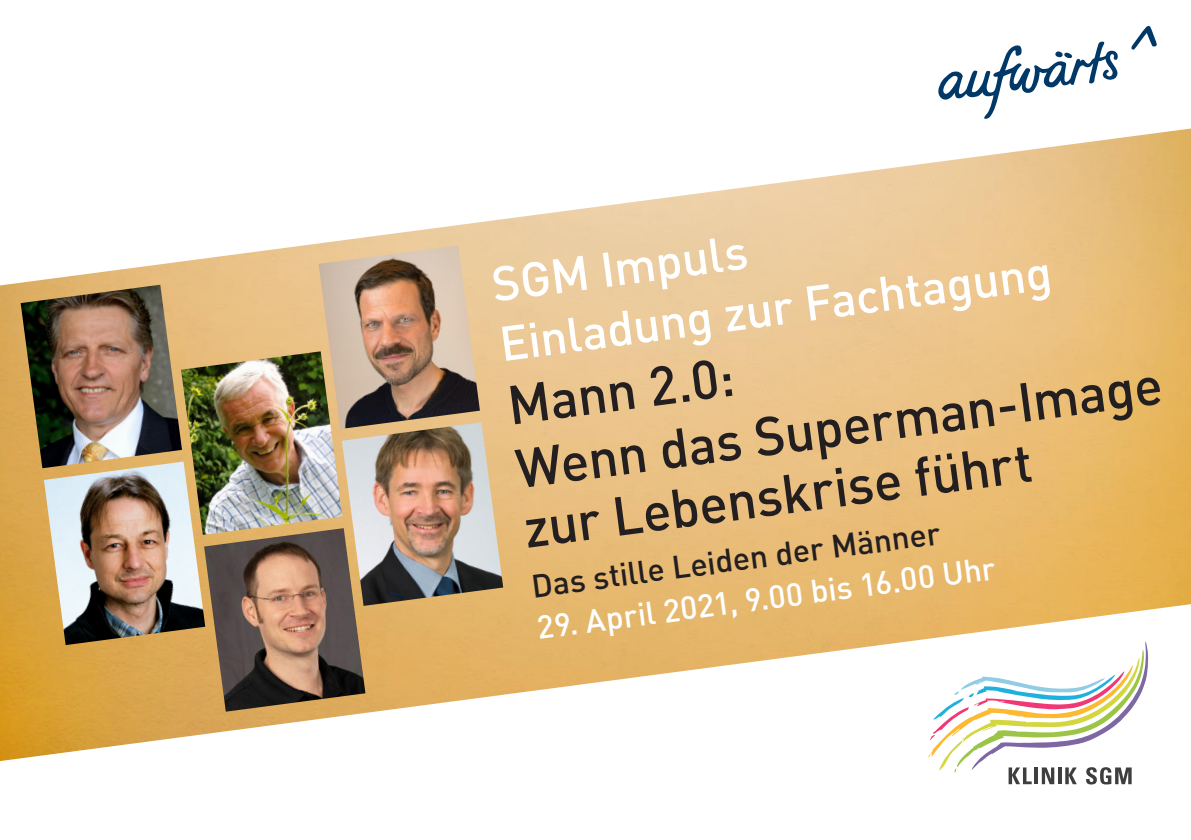
<style>
.page{position:relative;width:1191px;height:840px;background:#fff}
.page>*{position:absolute;margin:0;border:0;box-sizing:border-box;transform-origin:0 0}
.t1{font:500 54px/61.4px "DIN";color:#231f20}
.t2{font:500 48px/58.8px "DIN";color:#fff}
.t3{font:500 32px "DIN";color:#fff}
.t4{font:500 32px "DIN";color:#231f20}
</style>
<div class="page">
<img style="left:0;top:129px;width:1191px;height:631px">
<img style="left:963px;top:637px;width:228px;height:123px">
<svg style="left:927px;top:639px;width:221px;height:145px"></svg>
<svg style="left:1131px;top:26px;width:25px;height:24px"></svg>
<svg style="left:938px;top:41px;width:180px;height:78px"></svg>
<img style="left:342px;top:422px;width:161px;height:183px">
<img style="left:318px;top:245px;width:162px;height:184px">
<img style="left:44px;top:468px;width:160px;height:176px">
<img style="left:21px;top:284px;width:161px;height:184px">
<img style="left:204px;top:528px;width:161px;height:183px">
<img style="left:181px;top:351px;width:161px;height:183px">
<p class="t2" style="left:488px;top:252px;width:558px;rotate:-7deg">SGM Impuls<br>Einladung zur Fachtagung</p>
<p class="t1" style="left:504px;top:372px;width:653px;rotate:-7deg">Mann 2.0:<br>Wenn das Superman-Image zur Lebenskrise führt</p>
<p class="t4" style="left:529px;top:564px;width:413px;rotate:-7deg">Das stille Leiden der Männer</p>
<p class="t3" style="left:534px;top:605px;width:464px;rotate:-7deg">29. April 2021, 9.00 bis 16.00 Uhr</p>
</div>
